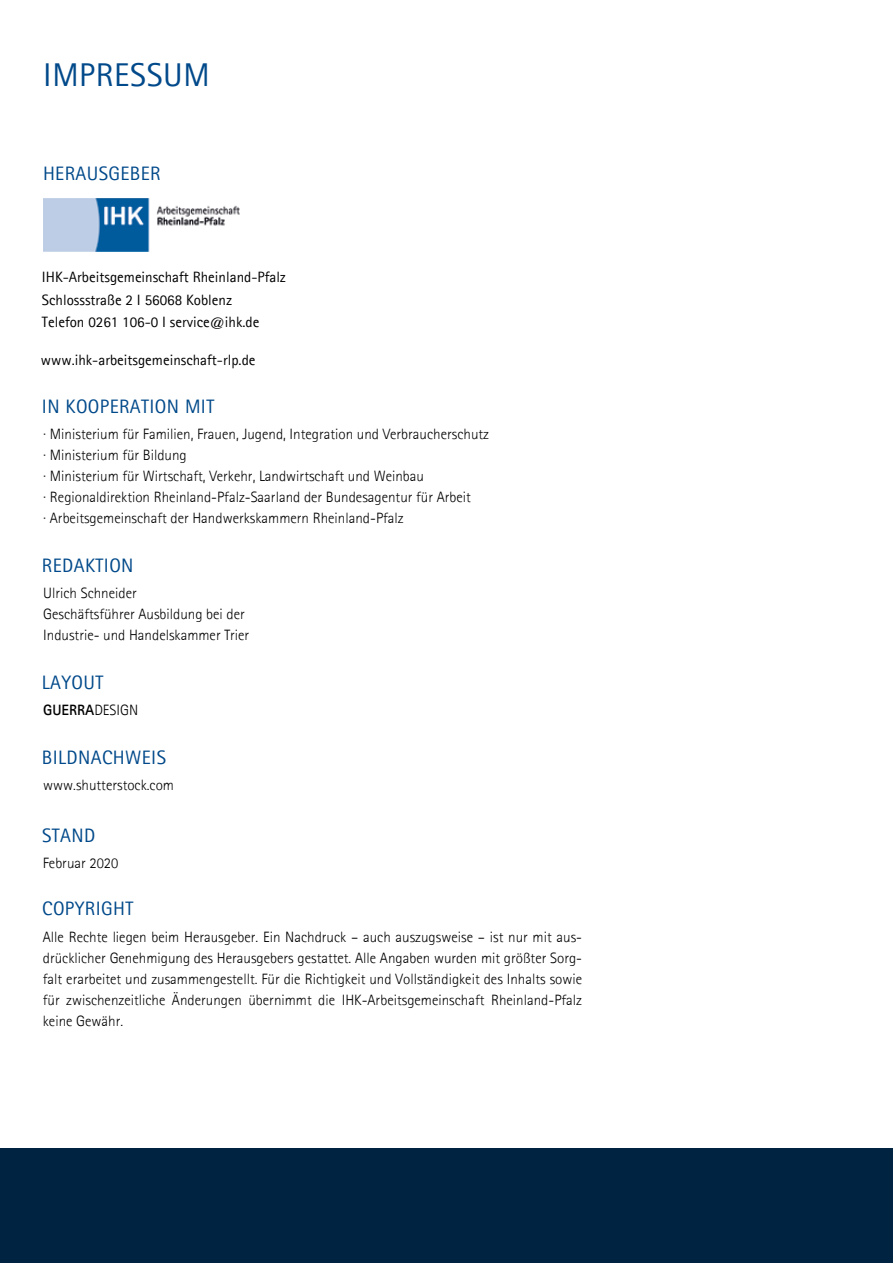
<style>
.page{position:relative;width:893px;height:1263px;background:#fff}
.page>*{position:absolute;margin:0;border:0;box-sizing:border-box;transform-origin:0 0}
.t1{font:33px "Agfa Rotis Sans Serif";letter-spacing:.02em;color:#00498a}
.t2{font:19.5px "Agfa Rotis Sans Serif";letter-spacing:.02em;color:#00498a}
.t3{font:300 15px/21px "Agfa Rotis Sans Serif";color:#000}
.t4{font:15px/22.5px "Agfa Rotis Sans Serif";color:#000}
.t5{font:700 15px "Agfa Rotis Sans Serif";color:#000}
.s1{font-weight:300}
</style>
<div class="page">
<div style="left:0;top:1148px;width:893px;height:115px;background:#002341"></div>
<img style="left:43px;top:198px;width:197px;height:53px">
<h1 class="t1" style="left:43px;top:55px;width:142px">impressum</h1>
<h2 class="t2" style="left:43px;top:162px;width:77px">herausgebe</h2>
<h2 class="t2" style="left:150px;top:162px;width:12px">r</h2>
<p class="t4" style="left:42px;top:266px;width:246px">IH K-Arbeitsgemeinschaft Rheinland-Pfalz<br>Schlossstraße 2 I 56068 Koblenz<br>Telefon 0261 106-0 I service@ihk.de</p>
<p class="t4" style="left:41px;top:348px;width:216px">www.ihk-arbeitsgemeinschaft-rlp.de</p>
<h2 class="t2" style="left:42px;top:394px;width:154px">In Kooperation mit</h2>
<p class="t3" style="left:43px;top:423px;width:447px">· Ministerium für Familien, Frauen, Jugend, Integration und Verbraucherschutz · Ministerium für Bildung<br>· Ministerium für Wirtschaft, Verkehr, Landwirtschaft und Weinbau<br>· Regionaldirektion Rheinland-Pfalz-Saarland der Bundesagentur für Arbeit<br>· Arbeitsgemeinschaft der Handwerkskammern Rheinland-Pfalz</p>
<h2 class="t2" style="left:42px;top:554px;width:90px">redaktion</h2>
<p class="t3" style="left:43px;top:582px;width:208px">Ulrich Schneider<br>Geschäftsführer Ausbildung bei der<br>Industrie- und Handelskammer Trier</p>
<h2 class="t2" style="left:42px;top:671px;width:63px">LAYOUT</h2>
<p class="t5" style="left:43px;top:701px;width:96px">GUERRA<span class="s1">DESIGN</span></p>
<h2 class="t2" style="left:42px;top:746px;width:124px">BILDNACHWEIS</h2>
<p class="t3" style="left:43px;top:774px;width:132px">www.shutterstock.com</p>
<h2 class="t2" style="left:42px;top:823px;width:55px">stand</h2>
<p class="t3" style="left:43px;top:852px;width:77px">Februar 2020</p>
<h2 class="t2" style="left:42px;top:897px;width:91px">Copyrig ht</h2>
<p class="t3" style="left:43px;top:926px;width:541px;text-align:justify">Alle Rechte liegen beim Herausgeber. Ein Nachdruck – auch auszugsweise – ist nur mit aus&shy;drücklicher Genehmigung des Herausgebers gestattet. Alle Angaben wurden mit größter Sorg&shy;falt erarbeitet und zusammengestellt. Für die Richtigkeit und Vollständigkeit des Inhalts sowie für zwischenzeitliche Änderungen übernimmt die IHK-Arbeitsgemeinschaft Rheinland-Pfalz keine Gewähr.</p>
</div>
